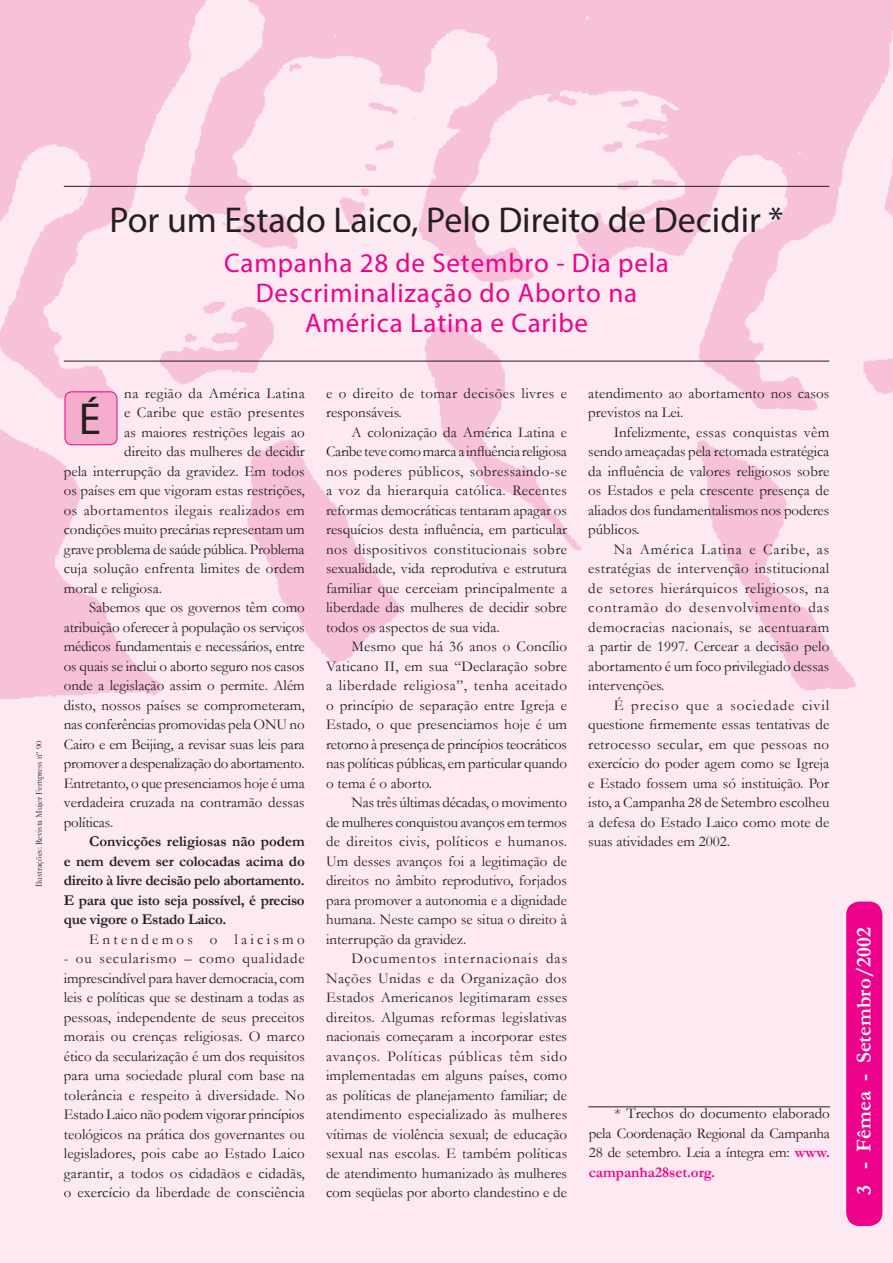
<style>
.page{position:relative;width:893px;height:1263px;background:#fce9f1}
.page>*{position:absolute;margin:0;border:0;box-sizing:border-box;transform-origin:0 0}
.capitular_j{font:45px "Myriad Pro";color:#231f20}
.titulo_j{font:36px "Myriad Pro";color:#231f20}
.subt_capa_j{font:27px "Myriad Pro";letter-spacing:.03em;color:#ed028c}
.num_j{font:700 21px "Garamond";color:#fff}
.corpo_texto_j{font:15px/19.5px "Garamond";color:#231f20;text-align:justify}
.corpo_texto_j-2{font:700 15px/19.5px "Garamond";letter-spacing:-.02em;color:#231f20;text-align:justify}
.corpo_texto_j-3{font:15px/19.5px "Garamond";letter-spacing:.03em;color:#231f20}
.corpo_texto_j-4{font:15px "Garamond";letter-spacing:.02em;color:#231f20}
.corpo_texto_j-5{font:15px "Garamond";letter-spacing:.025em;color:#231f20}
.corpo_texto_j-6{font:15px "Garamond";letter-spacing:.22em;color:#231f20}
.creditos_j{font:9px "Garamond";color:#231f20}
.s1{font-weight:700;color:#ed028c}
</style>
<div class="page">
<img style="left:0;top:0;width:893px;height:698px">
<div style="left:65px;top:392px;width:52px;height:53px;background:#f5adce;border-radius:7px"></div>
<div style="left:65px;top:391px;width:52px;height:54px;border:1px solid #ed028c;border-radius:7px"></div>
<hr style="left:588px;top:1106px;width:242px;height:1px;background:#231f20">
<hr style="left:64px;top:361px;width:765px;height:1px;background:#231f20">
<hr style="left:64px;top:186px;width:765px;height:1px;background:#231f20">
<div style="left:846px;top:901px;width:36px;height:325px;background:#ed028c;border-radius:13px"></div>
<p class="titulo_j" style="left:110px;top:197px;width:675px">Por um Estado Laico, Pelo Direito de Decidir *</p>
<p class="subt_capa_j" style="left:224px;top:246px;width:446px">Campanha 28 de Setembro - Dia pela</p>
<p class="subt_capa_j" style="left:256px;top:276px;width:383px">Descriminalização do Aborto na</p>
<p class="subt_capa_j" style="left:305px;top:306px;width:285px">América Latina e Caribe</p>
<p class="creditos_j" style="left:33px;top:887px;width:147px;rotate:-90deg">Ilustrações: Revista Mujer Fempress nº 90</p>
<p class="corpo_texto_j-5" style="left:124px;top:383px;width:182px">na região da América Latina</p>
<p class="corpo_texto_j-4" style="left:124px;top:402px;width:182px">e Caribe que estão presentes</p>
<p class="corpo_texto_j" style="left:124px;top:422px;width:182px">as maiores restrições legais ao</p>
<p class="corpo_texto_j" style="left:124px;top:441px;width:182px">direito das mulheres de decidir</p>
<p class="corpo_texto_j" style="left:64px;top:461px;width:242px">pela interrupção da gravidez. Em todos</p>
<p class="corpo_texto_j" style="left:64px;top:480px;width:242px">os países em que vigoram estas restrições,</p>
<p class="corpo_texto_j-3" style="left:64px;top:500px;width:243px">os abortamentos ilegais realizados em</p>
<p class="corpo_texto_j" style="left:64px;top:519px;width:242px">condições muito precárias representam um</p>
<p class="corpo_texto_j" style="left:64px;top:539px;width:242px">grave problema de saúde pública. Problema</p>
<p class="corpo_texto_j" style="left:64px;top:558px;width:243px">cuja solução enfrenta limites de ordem</p>
<p class="corpo_texto_j" style="left:64px;top:578px;width:100px">moral e religiosa.</p>
<p class="corpo_texto_j" style="left:64px;top:597px;width:242px;text-indent:26px">Sabemos que os governos têm como atribuição oferecer à população os serviços médicos fundamentais e necessários, entre os quais se inclui o aborto seguro nos casos onde a legislação assim o permite. Além disto, nossos países se comprometeram, nas conferências promovidas pela ONU no Cairo e em Beijing, a revisar suas leis para promover a despenalização do abortamento.<br>Entretanto, o que presenciamos hoje é uma verdadeira cruzada na contramão dessas políticas.</p>
<p class="corpo_texto_j-2" style="left:64px;top:832px;width:243px;text-indent:26px">Convicções religiosas não podem e nem devem ser colocadas acima do direito à livre decisão pelo abortamento.<br>E para que isto seja possível, é preciso que vigore o Estado Laico.</p>
<p class="corpo_texto_j-6" style="left:89px;top:929px;width:217px">Entendemos o laicismo</p>
<p class="corpo_texto_j" style="left:64px;top:948px;width:243px">- ou secularismo – como qualidade imprescindível para haver democracia, com leis e políticas que se destinam a todas as pessoas, independente de seus preceitos morais ou crenças religiosas. O marco ético da secularização é um dos requisitos para uma sociedade plural com base na tolerância e respeito à diversidade. No Estado Laico não podem vigorar princípios teológicos na prática dos governantes ou legisladores, pois cabe ao Estado Laico garantir, a todos os cidadãos e cidadãs, o exercício da liberdade de consciência</p>
<p class="capitular_j" style="left:79px;top:391px;width:24px">É</p>
<p class="corpo_texto_j-3" style="left:326px;top:383px;width:243px">e o direito de tomar decisões livres e responsáveis.</p>
<p class="corpo_texto_j" style="left:326px;top:422px;width:243px;text-indent:26px">A colonização da América Latina e Caribe teve como marca a influência religiosa nos poderes públicos, sobressaindo-se a voz da hierarquia católica. Recentes reformas democráticas tentaram apagar os resquícios desta influência, em particular nos dispositivos constitucionais sobre sexualidade, vida reprodutiva e estrutura familiar que cerceiam principalmente a liberdade das mulheres de decidir sobre todos os aspectos de sua vida.</p>
<p class="corpo_texto_j" style="left:326px;top:636px;width:243px;text-indent:26px">Mesmo que há 36 anos o Concílio Vaticano II, em sua “Declaração sobre a liberdade religiosa”, tenha aceitado o princípio de separação entre Igreja e Estado, o que presenciamos hoje é um retorno à presença de princípios teocráticos nas políticas públicas, em particular quando o tema é o aborto.</p>
<p class="corpo_texto_j" style="left:326px;top:792px;width:243px;text-indent:26px">Nas três últimas décadas, o movimento de mulheres conquistou avanços em termos de direitos civis, políticos e humanos.<br>Um desses avanços foi a legitimação de direitos no âmbito reprodutivo, forjados para promover a autonomia e a dignidade humana. Neste campo se situa o direito à interrupção da gravidez.</p>
<p class="corpo_texto_j" style="left:326px;top:948px;width:243px;text-indent:26px">Documentos internacionais das Nações Unidas e da Organização dos Estados Americanos legitimaram esses direitos. Algumas reformas legislativas nacionais começaram a incorporar estes avanços. Políticas públicas têm sido implementadas em alguns países, como as políticas de planejamento familiar; de atendimento especializado às mulheres vítimas de violência sexual; de educação sexual nas escolas. E também políticas de atendimento humanizado às mulheres com seqüelas por aborto clandestino e de</p>
<p class="corpo_texto_j" style="left:588px;top:383px;width:243px">atendimento ao abortamento nos casos previstos na Lei.</p>
<p class="corpo_texto_j" style="left:588px;top:422px;width:243px;text-indent:26px">Infelizmente, essas conquistas vêm sendo ameaçadas pela retomada estratégica da influência de valores religiosos sobre os Estados e pela crescente presença de aliados dos fundamentalismos nos poderes públicos.</p>
<p class="corpo_texto_j" style="left:588px;top:539px;width:242px;text-indent:26px">Na América Latina e Caribe, as estratégias de intervenção institucional de setores hierárquicos religiosos, na contramão do desenvolvimento das democracias nacionais, se acentuaram a partir de 1997. Cercear a decisão pelo abortamento é um foco privilegiado dessas intervenções.</p>
<p class="corpo_texto_j" style="left:588px;top:695px;width:243px;text-indent:26px">É preciso que a sociedade civil questione firmemente essas tentativas de retrocesso secular, em que pessoas no exercício do poder agem como se Igreja e Estado fossem uma só instituição. Por isto, a Campanha 28 de Setembro escolheu a defesa do Estado Laico como mote de suas atividades em 2002.</p>
<p class="corpo_texto_j" style="left:589px;top:1103px;width:243px;text-indent:26px">* Trechos do documento elaborado pela Coordenação Regional da Campanha 28 de setembro. Leia a íntegra em: <span class="s1">www. campanha28set.org.</span></p>
<p class="num_j" style="left:850px;top:1194px;width:269px;rotate:-90deg">3 - Fêmea - Setembro/2002</p>
</div>
